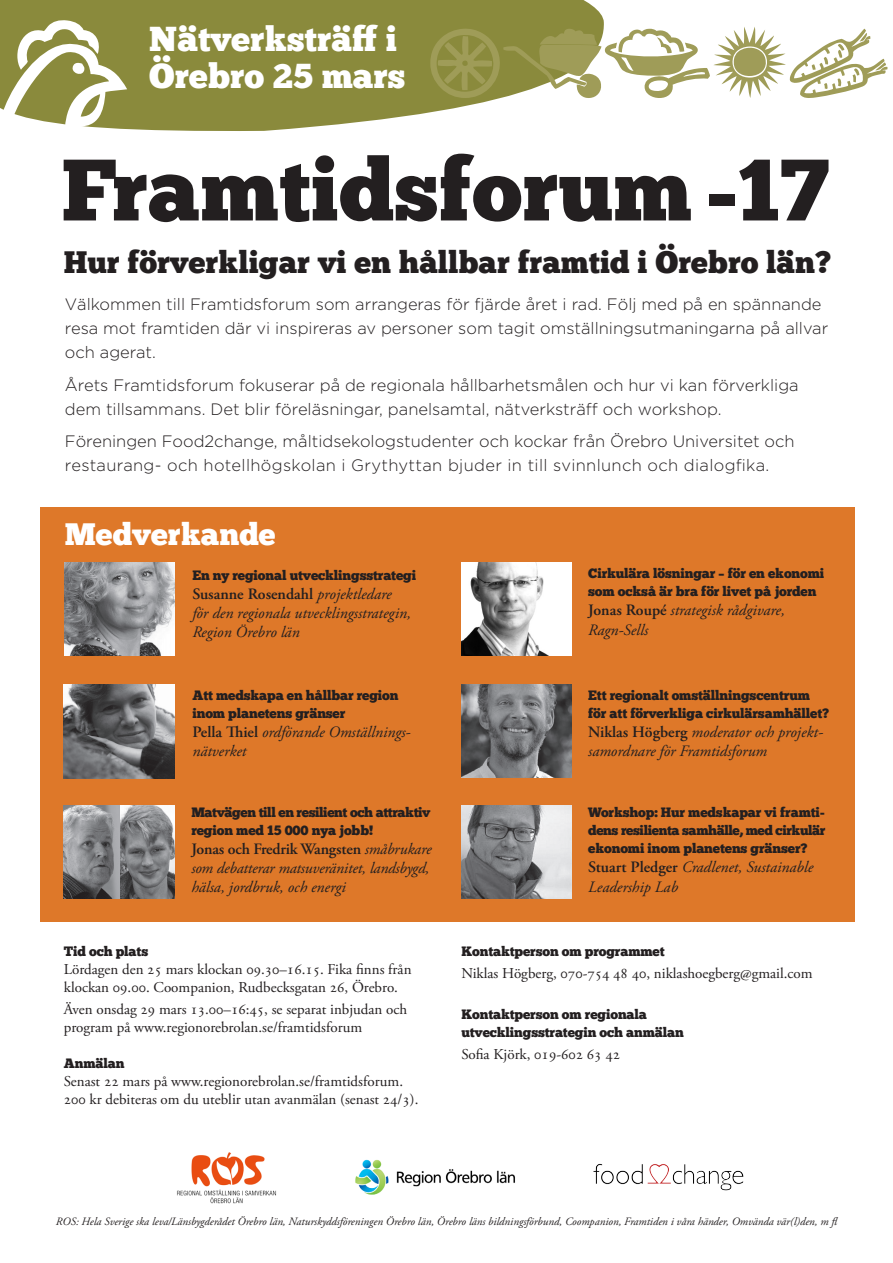
<style>
.page{position:relative;width:893px;height:1263px;background:#fff}
.page>*{position:absolute;margin:0;border:0;box-sizing:border-box;transform-origin:0 0}
.Mellis_3{font:99px "Farm";color:#9f9c58}
.Brödtext{font:87px "Chunk Five Ex";color:#231f20}
.Brödtext-2{font:34.5px "Chunk Five Ex";color:#fff}
.Bröd{font:30.9px "Chunk Five Ex";color:#231f20}
.Bröd-2{font:30.9px "Chunk Five Ex";color:#fff}
.Bröd-3{font:300 16.5px/24px "Gotham";color:#231f20}
.Styckeformat_1{font:italic 15.9px/19px "Adobe Garamond Pro";color:#231f20}
.Styckeformat_1-2{font:15px/18px "Adobe Garamond Pro";color:#231f20}
.Styckeformat_3{font:13.5px/18px "Chunk Five Ex";letter-spacing:-.01em;color:#231f20}
.Styckeformat_1-3{font:13.5px/18px "Chunk Five Ex";letter-spacing:-.01em;color:#231f20}
.Styckeformat_3-2{font:13.5px/18px "Chunk Five Ex";letter-spacing:-.03em;color:#231f20}
.Bröd-4{font:italic 11.25px "Adobe Garamond Pro";color:#231f20}
.s1{font-size:102px}
.s2{font-weight:600;font-style:normal}
</style>
<div class="page">
<svg style="left:0;top:0;width:604px;height:131px;background:#9a9a56"></svg>
<img style="left:177px;top:1152px;width:99px;height:51px">
<img style="left:355px;top:1159px;width:160px;height:36px">
<img style="left:593px;top:1164px;width:151px;height:26px">
<div style="left:40px;top:507px;width:815px;height:414px;background:#de7829"></div>
<img style="left:461px;top:562px;width:110px;height:94px">
<img style="left:461px;top:685px;width:110px;height:92px">
<img style="left:64px;top:685px;width:110px;height:94px">
<img style="left:64px;top:562px;width:110px;height:94px">
<img style="left:461px;top:806px;width:110px;height:92px">
<img style="left:64px;top:805px;width:110px;height:93px">
<svg style="left:0;top:17px;width:130px;height:114px;background:#92924a"></svg>
<p class="Brödtext-2" style="left:149px;top:13px;width:249px">Nätverksträff i</p>
<p class="Brödtext-2" style="left:149px;top:50px;width:258px">Örebro 25 mars</p>
<p class="Mellis_3" style="left:428px;top:6px;width:462px">u36<span class="s1">+</span>f</p>
<p class="Brödtext" style="left:61px;top:125px;width:769px">Framtidsforum -17</p>
<p class="Bröd" style="left:64px;top:239px;width:769px">Hur förverkligar vi en hållbar framtid i Örebro län?</p>
<p class="Bröd-3" style="left:65px;top:292px;width:765px">Välkommen till Framtidsforum som arrangeras för fjärde året i rad. Följ med på en spännande resa mot framtiden där vi inspireras av personer som tagit omställningsutmaningarna på allvar och agerat.</p>
<p class="Bröd-3" style="left:65px;top:373px;width:735px">Årets Framtidsforum fokuserar på de regionala hållbarhetsmålen och hur vi kan förverkliga dem tillsammans. Det blir föreläsningar, panelsamtal, nätverksträff och workshop.</p>
<p class="Bröd-3" style="left:65px;top:429px;width:731px">Föreningen Food2change, måltidsekologstudenter och kockar från Örebro Universitet och restaurang- och hotellhögskolan i Grythyttan bjuder in till svinnlunch och dialogfika.</p>
<p class="Bröd-2" style="left:65px;top:511px;width:212px">Medverkande</p>
<p class="Styckeformat_3" style="left:192px;top:566px;width:225px">En ny regional utvecklingsstrategi</p>
<p class="Styckeformat_1" style="left:192px;top:585px;width:220px"><span class="s2">Susanne Rosendahl</span> projektledare för den regionala utvecklingsstrategin,<br>Region Örebro län</p>
<p class="Styckeformat_3" style="left:192px;top:686px;width:208px">Att medskapa en hållbar region inom planetens gränser</p>
<p class="Styckeformat_1" style="left:192px;top:723px;width:220px"><span class="s2">Pella Thiel</span> ordförande Omställnings&shy;nätverket</p>
<p class="Styckeformat_3-2" style="left:191px;top:803px;width:241px">Matvägen till en resilient och attraktiv region med 15 000 nya jobb!</p>
<p class="Styckeformat_1" style="left:191px;top:840px;width:242px"><span class="s2">Jonas och Fredrik Wangsten</span> småbrukare som debatterar matsuveränitet, landsbygd, hälsa, jordbruk, och energi</p>
<p class="Styckeformat_3" style="left:64px;top:942px;width:86px">Tid och plats</p>
<p class="Styckeformat_1-2" style="left:64px;top:961px;width:349px">Lördagen den 25 mars klockan 09.30–16.15. Fika finns från klockan 09.00. Coompanion, Rudbecksgatan 26, Örebro.</p>
<p class="Styckeformat_1-2" style="left:64px;top:1001px;width:345px">Även onsdag 29 mars 13.00–16:45, se separat inbjudan och program på www.regionorebrolan.se/framtidsforum</p>
<p class="Styckeformat_3" style="left:64px;top:1054px;width:62px">Anmälan</p>
<p class="Styckeformat_1-2" style="left:64px;top:1073px;width:356px">Senast 22 mars på www.regionorebrolan.se/framtidsforum.<br>200 kr debiteras om du uteblir utan avanmälan (senast 24/3).</p>
<p class="Styckeformat_3" style="left:588px;top:564px;width:238px">Cirkulära lösningar – för en ekonomi som också är bra för livet på jorden</p>
<p class="Styckeformat_1" style="left:588px;top:601px;width:198px"><span class="s2">Jonas Roupé</span> strategisk rådgivare,<br>Ragn-Sells</p>
<p class="Styckeformat_3" style="left:588px;top:686px;width:242px">Ett regionalt omställningscentrum för att förverkliga cirkulärsamhället?</p>
<p class="Styckeformat_1" style="left:588px;top:722px;width:236px"><span class="s2">Niklas Högberg</span> moderator och projekt&shy;samordnare för Framtidsforum</p>
<p class="Styckeformat_3" style="left:588px;top:803px;width:239px;text-align:justify">Workshop: Hur medskapar vi framti&shy;dens resilienta samhälle, med cirkulär ekonomi inom planetens gränser?</p>
<p class="Styckeformat_1" style="left:588px;top:858px;width:227px"><span class="s2">Stuart Pledger</span> Cradlenet, Sustainable<br>Leadership Lab</p>
<p class="Styckeformat_1-3" style="left:461px;top:942px;width:205px">Kontaktperson om programmet</p>
<p class="Styckeformat_1-2" style="left:461px;top:965px;width:353px">Niklas Högberg, 070-754 48 40, niklashoegberg@gmail.com</p>
<p class="Styckeformat_1-3" style="left:461px;top:1005px;width:224px">Kontaktperson om regionala utvecklingsstrategin och anmälan</p>
<p class="Styckeformat_1-2" style="left:461px;top:1046px;width:160px">Sofia Kjörk, 019-602 63 42</p>
<p class="Bröd-4" style="left:56px;top:1214px;width:785px">ROS: Hela Sverige ska leva/Länsbygderådet Örebro län, Naturskyddsföreningen Örebro län, Örebro läns bildningsförbund, Coompanion, Framtiden i våra händer, Omvända vär(l)den, m fl</p>
</div>
